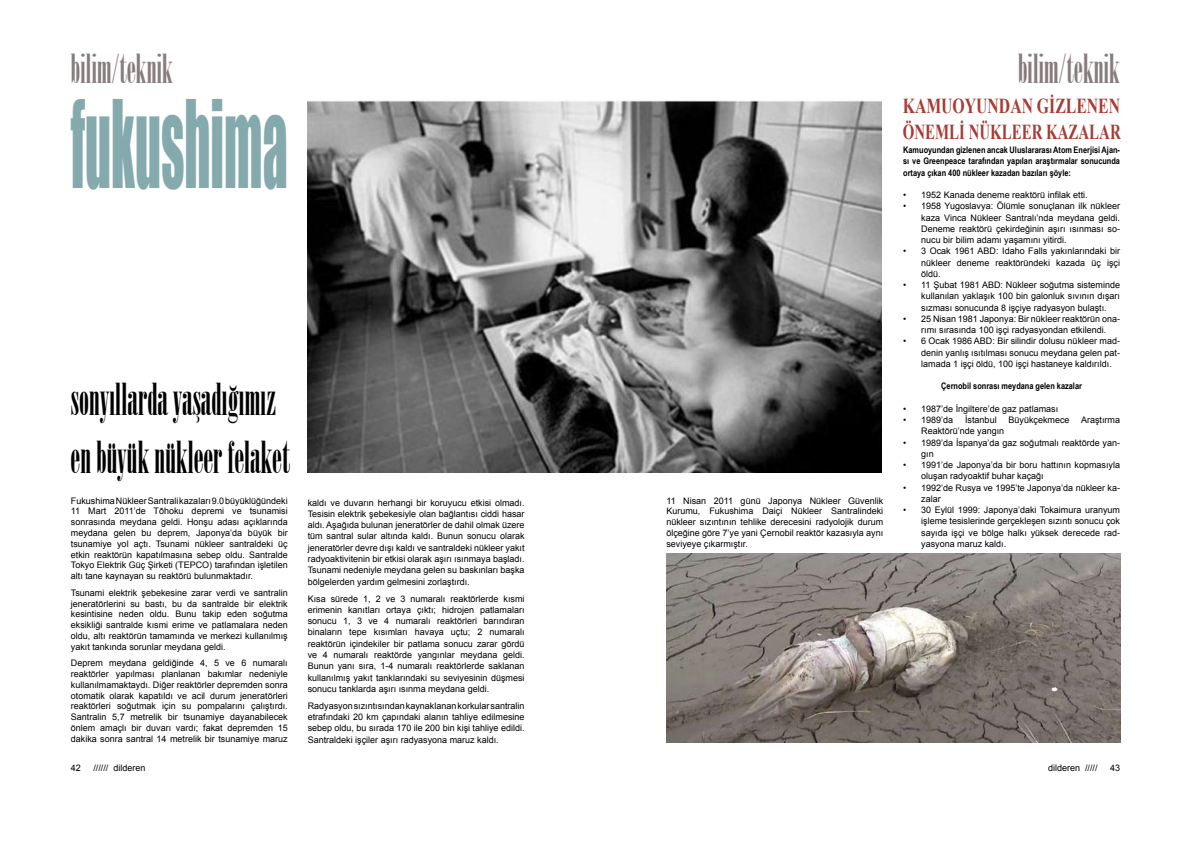
<style>
.page{position:relative;width:1191px;height:842px;background:#fff}
.page>*{position:absolute;margin:0;border:0;box-sizing:border-box;transform-origin:0 0}
.t1{font:111.7px "Impact";color:#85aaae;scale:.45 1}
.t2{font:44px/58.5px "Bodoni MT Poster Compressed";color:#000;scale:.83 1}
.t3{font:40px "Bodoni MT Poster Compressed";color:#877c7d;scale:.85 1}
.t4{font:700 21.2px/25.5px "Times New Roman";color:#a73c34;scale:.74 1}
.t5{font:9px/10.8px "Arial";color:#000;text-align:justify}
.t6{font:700 9px/11.2px "Arial Narrow";color:#000;text-align:justify}
</style>
<div class="page">
<img style="left:666px;top:554px;width:454px;height:189px">
<img style="left:308px;top:100px;width:574px;height:372px">
<h3 class="t3" style="left:71px;top:46px;width:122px">bilim/teknik</h3>
<h1 class="t1" style="left:71px;top:57px;width:483px">fukushima</h1>
<h2 class="t2" style="left:71px;top:370px;width:266px">sonyıllarda yaşadığımız en büyük nükleer felaket</h2>
<p class="t5" style="left:71px;top:495px;width:218px">Fukushima Nükleer Santrali kazaları 9.0 büyüklüğündeki 11 Mart 2011’de Tōhoku depremi ve tsunamisi sonrasında meydana geldi. Honşu adası açıklarında meydana gelen bu deprem, Japonya’da büyük bir tsunamiye yol açtı. Tsunami nükleer santraldeki üç etkin reaktörün kapatılmasına sebep oldu. Santralde Tokyo Elektrik Güç Şirketi (TEPCO) tarafından işletilen altı tane kaynayan su reaktörü bulunmaktadır.</p>
<p class="t5" style="left:71px;top:587px;width:218px">Tsunami elektrik şebekesine zarar verdi ve santralin jeneratörlerini su bastı, bu da santralde bir elektrik kesintisine neden oldu. Bunu takip eden soğutma eksikliği santralde kısmi erime ve patlamalara neden oldu, altı reaktörün tamamında ve merkezi kullanılmış yakıt tankında sorunlar meydana geldi.</p>
<p class="t5" style="left:71px;top:658px;width:218px">Deprem meydana geldiğinde 4, 5 ve 6 numaralı reaktörler yapılması planlanan bakımlar nedeniyle kullanılmamaktaydı. Diğer reaktörler depremden sonra otomatik olarak kapatıldı ve acil durum jeneratörleri reaktörleri soğutmak için su pompalarını çalıştırdı.<br>Santralin 5,7 metrelik bir tsunamiye dayanabilecek önlem amaçlı bir duvarı vardı; fakat depremden 15 dakika sonra santral 14 metrelik bir tsunamiye maruz</p>
<p class="t5" style="left:308px;top:497px;width:218px;line-height:11.3px">kaldı ve duvarın herhangi bir koruyucu etkisi olmadı.<br>Tesisin elektrik şebekesiyle olan bağlantısı ciddi hasar aldı. Aşağıda bulunan jeneratörler de dahil olmak üzere tüm santral sular altında kaldı. Bunun sonucu olarak jeneratörler devre dışı kaldı ve santraldeki nükleer yakıt radyoaktivitenin bir etkisi olarak aşırı ısınmaya başladı.<br>Tsunami nedeniyle meydana gelen su baskınları başka bölgelerden yardım gelmesini zorlaştırdı.</p>
<p class="t5" style="left:308px;top:593px;width:218px;line-height:11.3px">Kısa sürede 1, 2 ve 3 numaralı reaktörlerde kısmi erimenin kanıtları ortaya çıktı; hidrojen patlamaları sonucu 1, 3 ve 4 numaralı reaktörleri barındıran binaların tepe kısımları havaya uçtu; 2 numaralı reaktörün içindekiler bir patlama sonucu zarar gördü ve 4 numaralı reaktörde yangınlar meydana geldi.<br>Bunun yanı sıra, 1-4 numaralı reaktörlerde saklanan kullanılmış yakıt tanklarındaki su seviyesinin düşmesi sonucu tanklarda aşırı ısınma meydana geldi.</p>
<p class="t5" style="left:308px;top:700px;width:218px;line-height:11.3px">Radyasyon sızıntısından kaynaklanan korkular santralin etrafındaki 20 km çapındaki alanın tahliye edilmesine sebep oldu, bu sırada 170 ile 200 bin kişi tahliye edildi.<br>Santraldeki işçiler aşırı radyasyona maruz kaldı.</p>
<p class="t5" style="left:666px;top:495px;width:218px">11 Nisan 2011 günü Japonya Nükleer Güvenlik Kurumu, Fukushima Daiçi Nükleer Santralindeki nükleer sızıntının tehlike derecesini radyolojik durum ölçeğine göre 7’ye yani Çernobil reaktör kazasıyla aynı seviyeye çıkarmıştır.</p>
<h3 class="t3" style="left:1018px;top:46px;width:122px">bilim/teknik</h3>
<h3 class="t4" style="left:902px;top:93px;width:296px">KAMUOYUNDAN GİZLENEN<br>ÖNEMLİ NÜKLEER KAZALAR</h3>
<p class="t6" style="left:903px;top:144px;width:218px">Kamuoyundan gizlenen ancak Uluslararası Atom Enerjisi Ajan&shy;sı ve Greenpeace tarafından yapılan araştırmalar sonucunda ortaya çıkan 400 nükleer kazadan bazıları şöyle:</p>
<p class="t5" style="left:903px;top:190px;width:186px">• 1952 Kanada deneme reaktörü infilak etti.</p>
<p class="t5" style="left:921px;top:201px;width:200px;line-height:11.2px;text-indent:-18px">• 1958 Yugoslavya: Ölümle sonuçlanan ilk nükleer kaza Vinca Nükleer Santralı’nda meydana geldi.<br>Deneme reaktörü çekirdeğinin aşırı ısınması so&shy;nucu bir bilim adamı yaşamını yitirdi.</p>
<p class="t5" style="left:921px;top:246px;width:200px;line-height:11.2px;text-indent:-18px">• 3 Ocak 1961 ABD: Idaho Falls yakınlarındaki bir nükleer deneme reaktöründeki kazada üç işçi öldü.</p>
<p class="t5" style="left:921px;top:279px;width:200px;line-height:11.2px;text-indent:-18px">• 11 Şubat 1981 ABD: Nükleer soğutma sisteminde kullanılan yaklaşık 100 bin galonluk sıvının dışarı sızması sonucunda 8 işçiye radyasyon bulaştı.</p>
<p class="t5" style="left:903px;top:313px;width:218px;line-height:11.2px;text-align:center">• 25 Nisan 1981 Japonya: Bir nükleer reaktörün ona&shy;rımı sırasında 100 işçi radyasyondan etkilendi.</p>
<p class="t5" style="left:921px;top:336px;width:200px;line-height:11.2px;text-indent:-18px">• 6 Ocak 1986 ABD: Bir silindir dolusu nükleer mad&shy;denin yanlış ısıtılması sonucu meydana gelen pat&shy;lamada 1 işçi öldü, 100 işçi hastaneye kaldırıldı.</p>
<p class="t6" style="left:941px;top:380px;width:142px">Çernobil sonrası meydana gelen kazalar</p>
<p class="t5" style="left:903px;top:403px;width:157px">• 1987’de İngiltere’de gaz patlaması</p>
<p class="t5" style="left:903px;top:415px;width:52px">• 1989’da</p>
<p class="t5" style="left:965px;top:415px;width:33px">İstanbul</p>
<p class="t5" style="left:1008px;top:415px;width:63px">Büyükçekmece</p>
<p class="t5" style="left:1081px;top:415px;width:41px">Araştırma</p>
<p class="t5" style="left:921px;top:426px;width:85px">Reaktörü’nde yangın</p>
<p class="t5" style="left:921px;top:437px;width:200px;line-height:11.2px;text-indent:-18px">• 1989’da İspanya’da gaz soğutmalı reaktörde yan&shy;gın</p>
<p class="t5" style="left:921px;top:459px;width:200px;line-height:11.2px;text-indent:-18px">• 1991’de Japonya’da bir boru hattının kopmasıyla oluşan radyoaktif buhar kaçağı</p>
<p class="t5" style="left:921px;top:482px;width:200px;line-height:11.2px;text-indent:-18px">• 1992’de Rusya ve 1995’te Japonya’da nükleer ka&shy;zalar</p>
<p class="t5" style="left:921px;top:504px;width:200px;line-height:11.2px;text-indent:-18px">• 30 Eylül 1999: Japonya’daki Tokaimura uranyum işleme tesislerinde gerçekleşen sızıntı sonucu çok sayıda işçi ve bölge halkı yüksek derecede rad&shy;yasyona maruz kaldı.</p>
<p class="t5" style="left:71px;top:762px;width:12px">42</p>
<p class="t5" style="left:93px;top:762px;width:54px">////// dilderen</p>
<p class="t5" style="left:1048px;top:762px;width:51px">dilderen /////</p>
<p class="t5" style="left:1110px;top:762px;width:12px">43</p>
</div>
